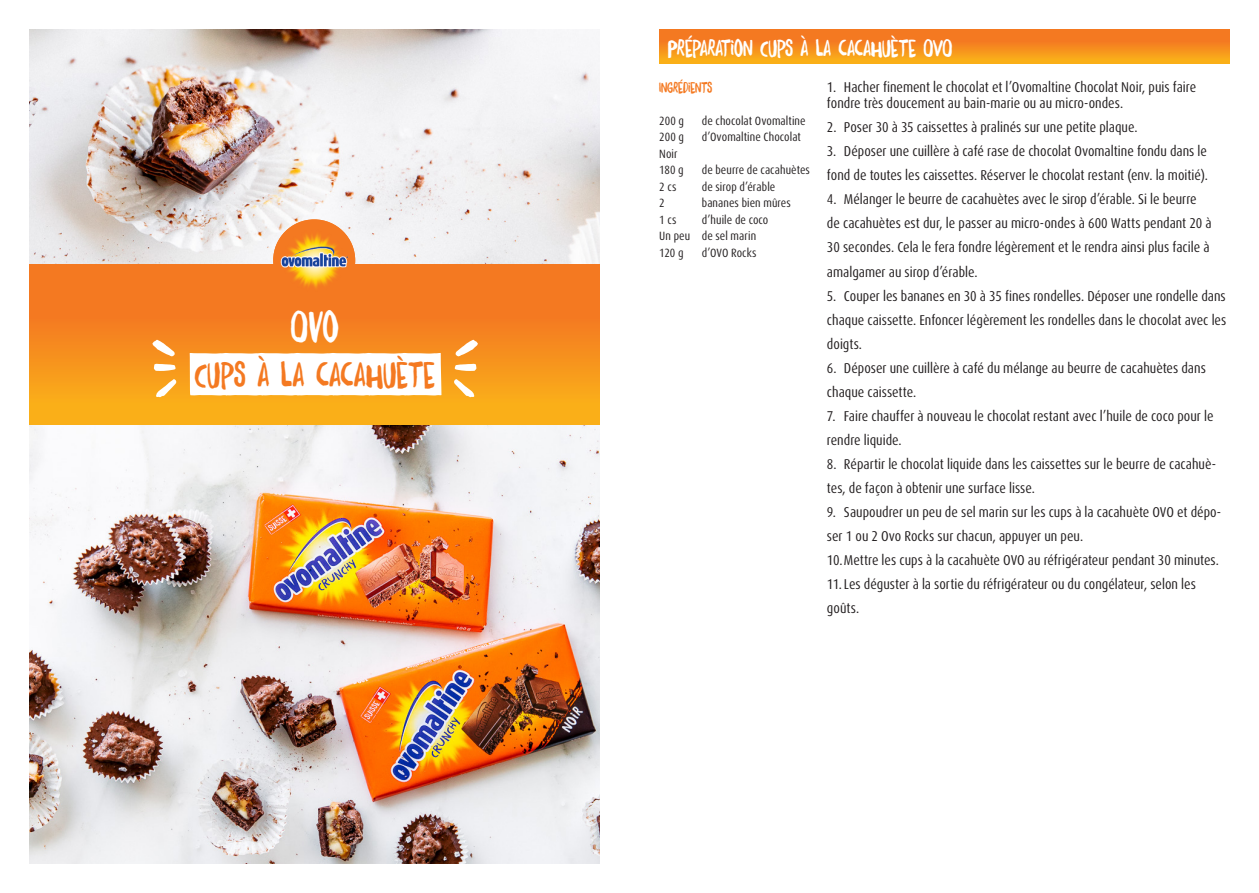
<style>
.page{position:relative;width:1259px;height:893px;background:#fff}
.page>*{position:absolute;margin:0;border:0;box-sizing:border-box;transform-origin:0 0}
.t1{font:37.5px "Daft Brush";color:#fff}
.t2{font:31.5px "Daft Brush";color:#f47921}
.t3{font:21px "Daft Brush";letter-spacing:-.01em;color:#fff}
.t4{font:condensed 14.25px/24px "Dax OT";color:#231f20}
.t5{font:13.5px "Daft Brush";letter-spacing:-.01em;color:#f47921}
.t6{font:condensed 12px "Dax OT";letter-spacing:.01em;color:#231f20}
</style>
<div class="page">
<img style="left:30px;top:30px;width:570px;height:234px">
<img style="left:30px;top:425px;width:570px;height:438px">
<div style="left:659px;top:30px;width:570px;height:34px;background:linear-gradient(to bottom,#f26a23,#faaf19)"></div>
<img style="left:259px;top:207px;width:111px;height:57px">
<div style="left:30px;top:264px;width:570px;height:161px;background:linear-gradient(to bottom,#f26b23,#fab118)"></div>
<svg style="left:273px;top:219px;width:82px;height:82px;fill:#f47921"></svg>
<svg style="left:190px;top:353px;width:251px;height:42px"></svg>
<svg style="left:79px;top:315px;width:24px;height:58px"></svg>
<svg style="left:527px;top:315px;width:24px;height:58px"></svg>
<svg style="left:152px;top:339px;width:24px;height:58px"></svg>
<svg style="left:454px;top:339px;width:24px;height:58px"></svg>
<p class="t1" style="left:290px;top:300px;width:50px">OVO</p>
<p class="t2" style="left:194px;top:353px;width:242px">CUPS À LA CACAHUÈTE</p>
<p class="t3" style="left:668px;top:34px;width:286px">PRÉPARATION CUPS À LA CACAHUÈTE OVO</p>
<p class="t5" style="left:659px;top:78px;width:55px">INGRÉDIENTS</p>
<p class="t6" style="left:659px;top:113px;width:26px">200 g</p>
<p class="t6" style="left:702px;top:113px;width:105px">de chocolat Ovomaltine</p>
<p class="t6" style="left:659px;top:129px;width:26px">200 g</p>
<p class="t6" style="left:702px;top:129px;width:101px">d’Ovomaltine Chocolat</p>
<p class="t6" style="left:659px;top:146px;width:20px">Noir</p>
<p class="t6" style="left:659px;top:162px;width:26px">180 g</p>
<p class="t6" style="left:702px;top:162px;width:110px">de beurre de cacahuètes</p>
<p class="t6" style="left:659px;top:179px;width:19px">2 cs</p>
<p class="t6" style="left:702px;top:179px;width:75px">de sirop d’érable</p>
<p class="t6" style="left:659px;top:195px;width:7px">2</p>
<p class="t6" style="left:702px;top:195px;width:91px">bananes bien mûres</p>
<p class="t6" style="left:659px;top:212px;width:19px">1 cs</p>
<p class="t6" style="left:702px;top:212px;width:68px">d’huile de coco</p>
<p class="t6" style="left:659px;top:228px;width:98px">Un peu de sel marin</p>
<p class="t6" style="left:659px;top:245px;width:26px">120 g</p>
<p class="t6" style="left:702px;top:245px;width:56px">d’OVO Rocks</p>
<p class="t4" style="left:827px;top:79px;width:371px;line-height:16.5px">1. Hacher finement le chocolat et l’Ovomaltine Chocolat Noir, puis faire fondre très doucement au bain-marie ou au micro-ondes.</p>
<p class="t4" style="left:827px;top:116px;width:312px">2. Poser 30 à 35 caissettes à pralinés sur une petite plaque.</p>
<p class="t4" style="left:827px;top:140px;width:382px">3. Déposer une cuillère à café rase de chocolat Ovomaltine fondu dans le fond de toutes les caissettes. Réserver le chocolat restant (env. la moitié).</p>
<p class="t4" style="left:827px;top:188px;width:386px">4. Mélanger le beurre de cacahuètes avec le sirop d’érable. Si le beurre de cacahuètes est dur, le passer au micro-ondes à 600 Watts pendant 20 à 30 secondes. Cela le fera fondre légèrement et le rendra ainsi plus facile à amalgamer au sirop d’érable.</p>
<p class="t4" style="left:827px;top:284px;width:401px;text-align:justify">5. Couper les bananes en 30 à 35 fines rondelles. Déposer une rondelle dans chaque caissette. Enfoncer légèrement les rondelles dans le chocolat avec les doigts.</p>
<p class="t4" style="left:827px;top:356px;width:380px">6. Déposer une cuillère à café du mélange au beurre de cacahuètes dans chaque caissette.</p>
<p class="t4" style="left:827px;top:404px;width:388px">7. Faire chauffer à nouveau le chocolat restant avec l’huile de coco pour le rendre liquide.</p>
<p class="t4" style="left:827px;top:452px;width:390px">8. Répartir le chocolat liquide dans les caissettes sur le beurre de cacahuè&shy;tes, de façon à obtenir une surface lisse.</p>
<p class="t4" style="left:827px;top:500px;width:396px">9. Saupoudrer un peu de sel marin sur les cups à la cacahuète OVO et dépo&shy;ser 1 ou 2 Ovo Rocks sur chacun, appuyer un peu.</p>
<p class="t4" style="left:827px;top:548px;width:393px">10.Mettre les cups à la cacahuète OVO au réfrigérateur pendant 30 minutes.</p>
<p class="t4" style="left:827px;top:572px;width:370px">11.Les déguster à la sortie du réfrigérateur ou du congélateur, selon les goûts.</p>
</div>
